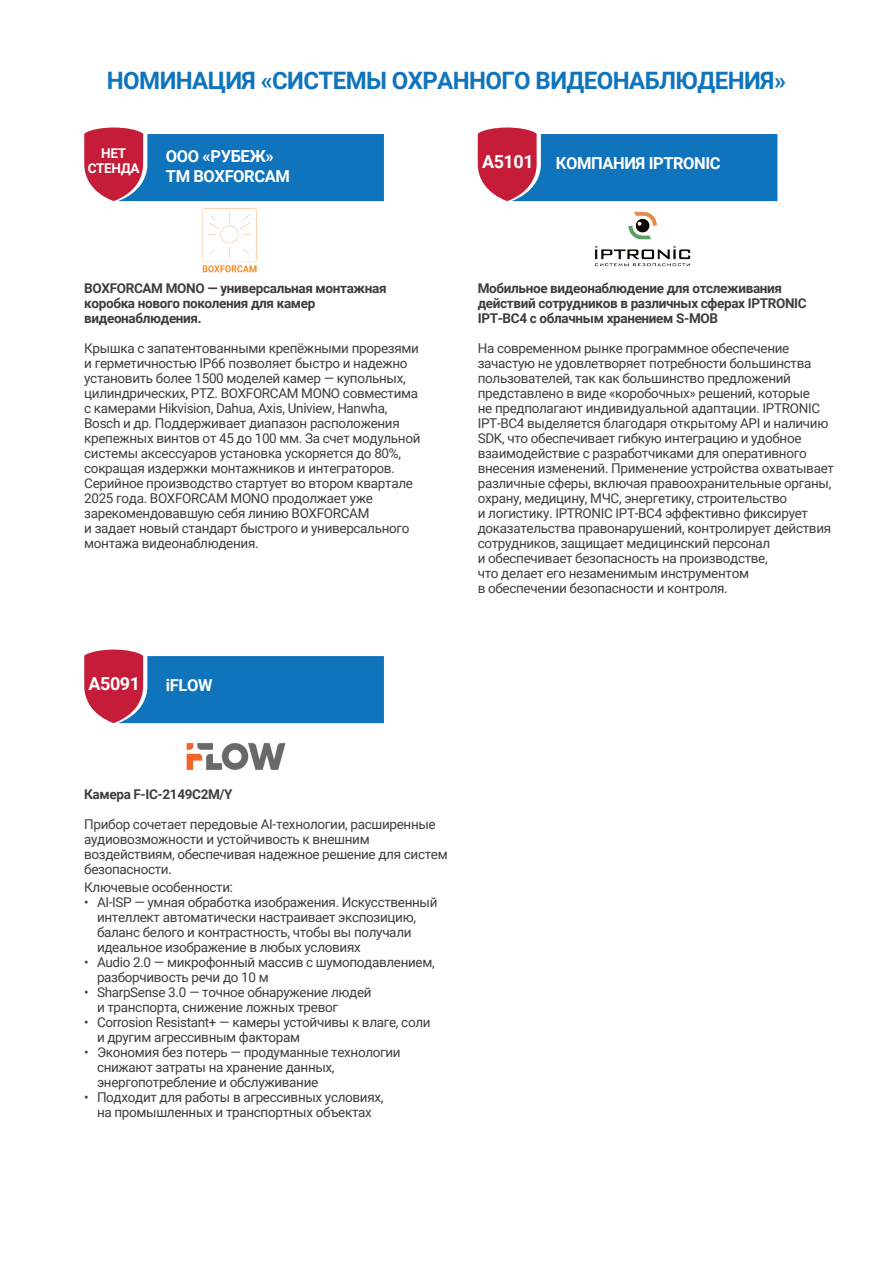
<style>
.page{position:relative;width:893px;height:1263px;background:#fff}
.page>*{position:absolute;margin:0;border:0;box-sizing:border-box;transform-origin:0 0}
.t1{font:700 24px "Roboto";letter-spacing:-.025em;color:#1074bc}
.t2{font:700 18px "Roboto";letter-spacing:-.025em;color:#fff}
.t3{font:700 16.5px/19.8px "Roboto";letter-spacing:-.025em;color:#fff}
.t4{font:13.5px/15px "Roboto";letter-spacing:-.025em;color:#3e3e3f}
.t5{font:700 13.5px/15px "Roboto";letter-spacing:-.025em;color:#3e3e3f}
.t6{font:700 13.5px/15px "Roboto";letter-spacing:-.025em;color:#fff;text-align:center}
</style>
<div class="page">
<svg style="left:84px;top:127px;width:300px;height:74px;background:#4975ae"></svg>
<svg style="left:478px;top:127px;width:299px;height:74px;background:#4774ad"></svg>
<svg style="left:84px;top:649px;width:300px;height:74px;background:#4975ae"></svg>
<img style="left:202px;top:209px;width:55px;height:64px">
<img style="left:595px;top:211px;width:96px;height:56px">
<img style="left:186px;top:742px;width:100px;height:28px">
<h1 class="t1" style="left:107px;top:64px;width:681px">НОМИНАЦИЯ «СИСТЕМЫ ОХРАННОГО ВИДЕОНАБЛЮДЕНИЯ»</h1>
<p class="t6" style="left:88px;top:146px;width:53px">НЕТ<br>СТЕНДА</p>
<p class="t3" style="left:166px;top:146px;width:125px">ООО «РУБЕЖ»<br>ТМ BOXFORCAM</p>
<h2 class="t2" style="left:482px;top:149px;width:53px">A5101</h2>
<p class="t3" style="left:556px;top:152px;width:166px">КОМПАНИЯ IPTRONIC</p>
<p class="t5" style="left:84px;top:280px;width:304px">BOXFORCAM MONO — универсальная монтажная коробка нового поколения для камер видеонаблюдения.</p>
<p class="t4" style="left:84px;top:340px;width:338px">Крышка с запатентованными крепёжными прорезями и герметичностью IP66 позволяет быстро и надежно установить более 1500 моделей камер — купольных, цилиндрических, PTZ. BOXFORCAM MONO совместима с камерами Hikvision, Dahua, Axis, Uniview, Hanwha, Bosch и др. Поддерживает диапазон расположения крепежных винтов от 45 до 100 мм. За счет модульной системы аксессуаров установка ускоряется до 80%, сокращая издержки монтажников и интеграторов.<br>Серийное производство стартует во втором квартале 2025 года. BOXFORCAM MONO продолжает уже зарекомендовавшую себя линию BOXFORCAM<br>и задает новый стандарт быстрого и универсального монтажа видеонаблюдения.</p>
<h2 class="t2" style="left:89px;top:671px;width:53px">А5091</h2>
<p class="t3" style="left:166px;top:674px;width:48px">iFLOW</p>
<p class="t5" style="left:478px;top:280px;width:330px">Мобильное видеонаблюдение для отслеживания действий сотрудников в различных сферах IPTRONIC<br>IPT-BC4 с облачным хранением S-MOB</p>
<p class="t4" style="left:478px;top:340px;width:358px">На современном рынке программное обеспечение зачастую не удовлетворяет потребности большинства пользователей, так как большинство предложений представлено в виде «коробочных» решений, которые<br>не предполагают индивидуальной адаптации. IPTRONIC IPT-BC4 выделяется благодаря открытому API и наличию SDK, что обеспечивает гибкую интеграцию и удобное взаимодействие с разработчиками для оперативного внесения изменений. Применение устройства охватывает различные сферы, включая правоохранительные органы, охрану, медицину, МЧС, энергетику, строительство<br>и логистику. IPTRONIC IPT-BC4 эффективно фиксирует доказательства правонарушений, контролирует действия сотрудников, защищает медицинский персонал<br>и обеспечивает безопасность на производстве,<br>что делает его незаменимым инструментом<br>в обеспечении безопасности и контроля.</p>
<p class="t5" style="left:84px;top:786px;width:150px">Камера F-IC-2149C2M/Y</p>
<p class="t4" style="left:84px;top:816px;width:365px">Прибор сочетает передовые AI-технологии, расширенные аудиовозможности и устойчивость к внешним воздействиям, обеспечивая надежное решение для систем безопасности.</p>
<p class="t4" style="left:84px;top:879px;width:150px">Ключевые особенности:</p>
<p class="t4" style="left:97px;top:894px;width:342px;text-indent:-13px">• AI-ISP — умная обработка изображения. Искусственный интеллект автоматически настраивает экспозицию, баланс белого и контрастность, чтобы вы получали идеальное изображение в любых условиях</p>
<p class="t4" style="left:97px;top:954px;width:339px;text-indent:-13px">• Audio 2.0 — микрофонный массив с шумоподавлением, разборчивость речи до 10 м</p>
<p class="t4" style="left:97px;top:984px;width:276px;text-indent:-13px">• SharpSense 3.0 — точное обнаружение людей и транспорта, снижение ложных тревог</p>
<p class="t4" style="left:97px;top:1014px;width:335px;text-indent:-13px">• Corrosion Resistant+ — камеры устойчивы к влаге, соли и другим агрессивным факторам</p>
<p class="t4" style="left:97px;top:1044px;width:305px;text-indent:-13px">• Экономия без потерь — продуманные технологии снижают затраты на хранение данных, энергопотребление и обслуживание</p>
<p class="t4" style="left:84px;top:1089px;width:301px;text-align:center">• Подходит для работы в агрессивных условиях, на промышленных и транспортных объектах</p>
</div>
